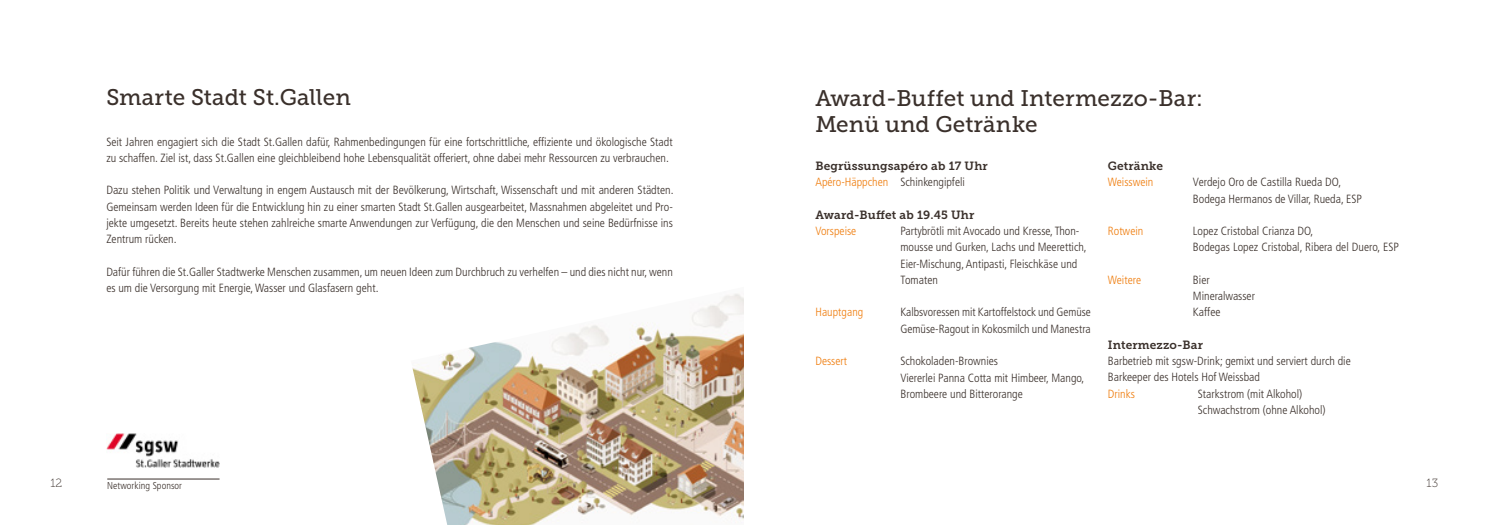
<style>
.page{position:relative;width:1489px;height:525px;background:#fff}
.page>*{position:absolute;margin:0;border:0;box-sizing:border-box;transform-origin:0 0}
.t1{font:22.5px/26.2px "Museo Slab 500";letter-spacing:.005em;color:#3a302b}
.t2{font:300 condensed 11.88px/16.2px "Frutiger";color:#3a302b}
.t3{font:11.88px "Museo Slab 700";letter-spacing:.01em;color:#3a302b}
.t4{font:300 condensed 11.88px "Frutiger";color:#ef7c0c}
.t5{font:11.88px "Museo Slab 100";color:#3a302b}
.t6{font:300 condensed 10px "Frutiger";letter-spacing:.005em;color:#3a302b}
.s1{color:#ef7c0c}
</style>
<div class="page">
<img style="left:412px;top:293px;width:332px;height:231px">
<hr style="left:107px;top:478px;width:112px;height:1px;background:#3a302b">
<img style="left:106px;top:433px;width:113px;height:34px">
<h1 class="t1" style="left:106px;top:84px;width:246px">Smarte Stadt St.Gallen</h1>
<p class="t2" style="left:106px;top:133px;width:568px">Seit Jahren engagiert sich die Stadt St.Gallen dafür, Rahmenbedingungen für eine fortschrittliche, effiziente und ökologische Stadt zu schaffen. Ziel ist, dass St.Gallen eine gleichbleibend hohe Lebensqualität offeriert, ohne dabei mehr Ressourcen zu verbrauchen.</p>
<p class="t2" style="left:106px;top:182px;width:569px;text-align:justify">Dazu stehen Politik und Verwaltung in engem Austausch mit der Bevölkerung, Wirtschaft, Wissenschaft und mit anderen Städten.<br>Gemeinsam werden Ideen für die Entwicklung hin zu einer smarten Stadt St.Gallen ausgearbeitet, Massnahmen abgeleitet und Pro&shy;jekte umgesetzt. Bereits heute stehen zahlreiche smarte Anwendungen zur Verfügung, die den Menschen und seine Bedürfnisse ins Zentrum rücken.</p>
<p class="t2" style="left:106px;top:263px;width:568px">Dafür führen die St.Galler Stadtwerke Menschen zusammen, um neuen Ideen zum Durchbruch zu verhelfen – und dies nicht nur, wenn es um die Versorgung mit Energie, Wasser und Glasfasern geht.</p>
<h1 class="t1" style="left:815px;top:85px;width:389px">Award-Buffet und Intermezzo-Bar:<br>Menü und Getränke</h1>
<p class="t3" style="left:1107px;top:159px;width:57px">Getränke</p>
<p class="t4" style="left:1107px;top:175px;width:47px">Weisswein</p>
<p class="t2" style="left:1192px;top:174px;width:171px">Verdejo Oro de Castilla Rueda DO,<br>Bodega Hermanos de Villar, Rueda, ESP</p>
<p class="t4" style="left:1107px;top:224px;width:37px">Rotwein</p>
<p class="t2" style="left:1192px;top:223px;width:207px">Lopez Cristobal Crianza DO,<br>Bodegas Lopez Cristobal, Ribera del Duero, ESP</p>
<p class="t4" style="left:1107px;top:273px;width:35px">Weitere</p>
<p class="t2" style="left:1192px;top:272px;width:64px">Bier<br>Mineralwasser<br>Kaffee</p>
<p class="t3" style="left:1107px;top:338px;width:97px">Intermezzo-Bar</p>
<p class="t2" style="left:1107px;top:353px;width:244px">Barbetrieb mit sgsw-Drink; gemixt und serviert durch die<br>Barkeeper des Hotels Hof Weissbad</p>
<p class="t4" style="left:1107px;top:386px;width:29px">Drinks</p>
<p class="t2" style="left:1197px;top:385px;width:129px">Starkstrom (mit Alkohol)<br>Schwachstrom (ohne Alkohol)</p>
<p class="t3" style="left:815px;top:159px;width:174px">Begrüssungsapéro ab 17 Uhr</p>
<p class="t2" style="left:815px;top:174px;width:151px"><span class="s1">Apéro-Häppchen</span> Schinkengipfeli</p>
<p class="t3" style="left:815px;top:208px;width:160px">Award-Buffet ab 19.45 Uhr</p>
<p class="t4" style="left:815px;top:224px;width:42px">Vorspeise</p>
<p class="t2" style="left:900px;top:223px;width:188px">Partybrötli mit Avocado und Kresse, Thon&shy;mousse und Gurken, Lachs und Meerettich, Eier-Mischung, Antipasti, Fleischkäse und Tomaten</p>
<p class="t4" style="left:815px;top:305px;width:49px">Hauptgang</p>
<p class="t2" style="left:900px;top:304px;width:192px">Kalbsvoressen mit Kartoffelstock und Gemüse<br>Gemüse-Ragout in Kokosmilch und Manestra</p>
<p class="t4" style="left:815px;top:354px;width:33px">Dessert</p>
<p class="t2" style="left:900px;top:353px;width:185px">Schokoladen-Brownies<br>Viererlei Panna Cotta mit Himbeer, Mango,<br>Brombeere und Bitterorange</p>
<p class="t5" style="left:51px;top:476px;width:13px">12</p>
<p class="t5" style="left:1426px;top:476px;width:13px">13</p>
<p class="t6" style="left:107px;top:480px;width:76px">Networking Sponsor</p>
</div>
